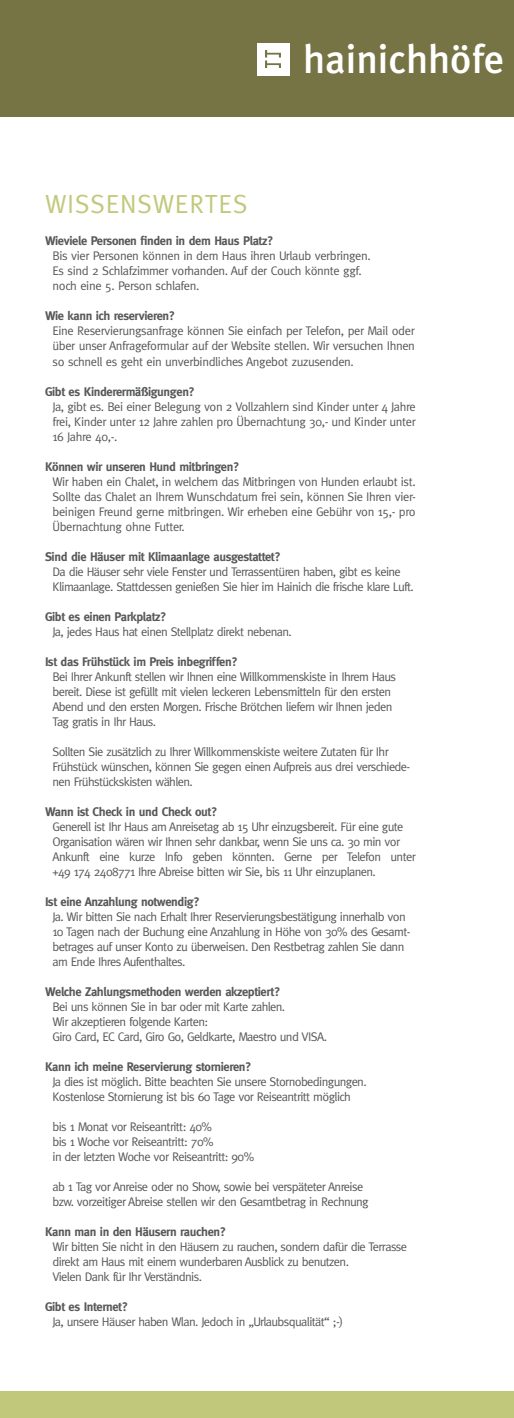
<style>
.page{position:relative;width:514px;height:1418px;background:#fff}
.page>*{position:absolute;margin:0;border:0;box-sizing:border-box;transform-origin:0 0}
.t1{font:500 40.12px "Meta Plus";color:#fff}
.t2{font:26.25px "Meta";color:#c2c87b}
.t3{font:12.5px/15px "Meta";letter-spacing:-.05em;color:#57585a}
.t4{font:700 12.5px "Meta";letter-spacing:-.03em;color:#57585a}
.t5{font:12.5px/15px "Meta";letter-spacing:-.03em;color:#57585a}
</style>
<div class="page">
<div style="left:0;top:0;width:514px;height:117px;background:#767345"></div>
<div style="left:257px;top:43px;width:32px;height:32px;background:#fff"></div>
<svg style="left:265px;top:50px;width:16px;height:18px"></svg>
<div style="left:0;top:1391px;width:514px;height:26px;background:#c2c87b"></div>
<h2 class="t2" style="left:45px;top:188px;width:36px">Wisse</h2>
<h2 class="t2" style="left:120px;top:188px;width:34px">nswertes</h2>
<h1 class="t1" style="left:303px;top:36px;width:202px">hainichhöfe</h1>
<p class="t4" style="left:45px;top:234px;width:230px">Wieviele Personen finden in dem Haus Platz?</p>
<p class="t5" style="left:52px;top:248px;width:320px">Bis vier Personen können in dem Haus ihren Urlaub verbringen.<br>Es sind 2 Schlafzimmer vorhanden. Auf der Couch könnte ggf. noch eine 5. Person schlafen.</p>
<p class="t4" style="left:45px;top:309px;width:132px">Wie kann ich reservieren?</p>
<p class="t3" style="left:52px;top:323px;width:364px;text-align:justify">Eine Reservierungsanfrage können Sie einfach per Telefon, per Mail oder über unser Anfrageformular auf der Website stellen. Wir versuchen Ihnen so schnell es geht ein unverbindliches Angebot zuzusenden.</p>
<p class="t4" style="left:45px;top:384px;width:151px">Gibt es Kinderermäßigungen?</p>
<p class="t3" style="left:52px;top:398px;width:365px;text-align:justify">Ja, gibt es. Bei einer Belegung von 2 Vollzahlern sind Kinder unter 4 Jahre frei, Kinder unter 12 Jahre zahlen pro Übernachtung 30,- und Kinder unter 16 Jahre 40,-.</p>
<p class="t4" style="left:45px;top:459px;width:196px">Können wir unseren Hund mitbringen?</p>
<p class="t3" style="left:52px;top:473px;width:365px;text-align:justify">Wir haben ein Chalet, in welchem das Mitbringen von Hunden erlaubt ist.<br>Sollte das Chalet an Ihrem Wunschdatum frei sein, können Sie Ihren vier&shy;beinigen Freund gerne mitbringen. Wir erheben eine Gebühr von 15,- pro Übernachtung ohne Futter.</p>
<p class="t4" style="left:45px;top:549px;width:237px">Sind die Häuser mit Klimaanlage ausgestattet?</p>
<p class="t3" style="left:52px;top:563px;width:363px">Da die Häuser sehr viele Fenster und Terrassentüren haben, gibt es keine<br>Klimaanlage. Stattdessen genießen Sie hier im Hainich die frische klare Luft.</p>
<p class="t4" style="left:45px;top:609px;width:123px">Gibt es einen Parkplatz?</p>
<p class="t3" style="left:52px;top:623px;width:241px">Ja, jedes Haus hat einen Stellplatz direkt nebenan.</p>
<p class="t4" style="left:45px;top:654px;width:194px">Ist das Frühstück im Preis inbegriffen?</p>
<p class="t3" style="left:52px;top:668px;width:345px">Bei Ihrer Ankunft stellen wir Ihnen eine Willkommenskiste in Ihrem Haus bereit. Diese ist gefüllt mit vielen leckeren Lebensmitteln für den ersten Abend und den ersten Morgen. Frische Brötchen liefern wir Ihnen jeden Tag gratis in Ihr Haus.</p>
<p class="t3" style="left:52px;top:743px;width:359px">Sollten Sie zusätzlich zu Ihrer Willkommenskiste weitere Zutaten für Ihr<br>Frühstück wünschen, können Sie gegen einen Aufpreis aus drei verschiede&shy;nen Frühstückskisten wählen.</p>
<p class="t4" style="left:45px;top:804px;width:174px">Wann ist Check in und Check out?</p>
<p class="t3" style="left:52px;top:818px;width:365px">Generell ist Ihr Haus am Anreisetag ab 15 Uhr einzugsbereit. Für eine gute Organisation wären wir Ihnen sehr dankbar, wenn Sie uns ca. 30 min vor Ankunft eine kurze Info geben könnten. Gerne per Telefon unter +49 174 2408771 Ihre Abreise bitten wir Sie, bis 11 Uhr einzuplanen.</p>
<p class="t4" style="left:45px;top:894px;width:156px">Ist eine Anzahlung notwendig?</p>
<p class="t3" style="left:52px;top:908px;width:359px">Ja. Wir bitten Sie nach Erhalt Ihrer Reservierungsbestätigung innerhalb von 10 Tagen nach der Buchung eine Anzahlung in Höhe von 30% des Gesamt&shy;betrages auf unser Konto zu überweisen. Den Restbetrag zahlen Sie dann am Ende Ihres Aufenthaltes.</p>
<p class="t4" style="left:45px;top:984px;width:237px">Welche Zahlungsmethoden werden akzeptiert?</p>
<p class="t3" style="left:52px;top:998px;width:276px">Bei uns können Sie in bar oder mit Karte zahlen.<br>Wir akzeptieren folgende Karten:<br>Giro Card, EC Card, Giro Go, Geldkarte, Maestro und VISA.</p>
<p class="t4" style="left:45px;top:1059px;width:208px">Kann ich meine Reservierung stornieren?</p>
<p class="t3" style="left:52px;top:1073px;width:316px">Ja dies ist möglich. Bitte beachten Sie unsere Stornobedingungen.<br>Kostenlose Stornierung ist bis 60 Tage vor Reiseantritt möglich</p>
<p class="t3" style="left:52px;top:1118px;width:203px">bis 1 Monat vor Reiseantritt: 40%<br>bis 1 Woche vor Reiseantritt: 70%<br>in der letzten Woche vor Reiseantritt: 90%</p>
<p class="t3" style="left:52px;top:1178px;width:318px">ab 1 Tag vor Anreise oder no Show, sowie bei verspäteter Anreise bzw. vorzeitiger Abreise stellen wir den Gesamtbetrag in Rechnung</p>
<p class="t4" style="left:45px;top:1224px;width:183px">Kann man in den Häusern rauchen?</p>
<p class="t3" style="left:52px;top:1238px;width:356px">Wir bitten Sie nicht in den Häusern zu rauchen, sondern dafür die Terrasse direkt am Haus mit einem wunderbaren Ausblick zu benutzen.<br>Vielen Dank für Ihr Verständnis.</p>
<p class="t4" style="left:45px;top:1299px;width:84px">Gibt es Internet?</p>
<p class="t3" style="left:52px;top:1313px;width:292px">Ja, unsere Häuser haben Wlan. Jedoch in „Urlaubsqualität“ ;-)</p>
</div>
